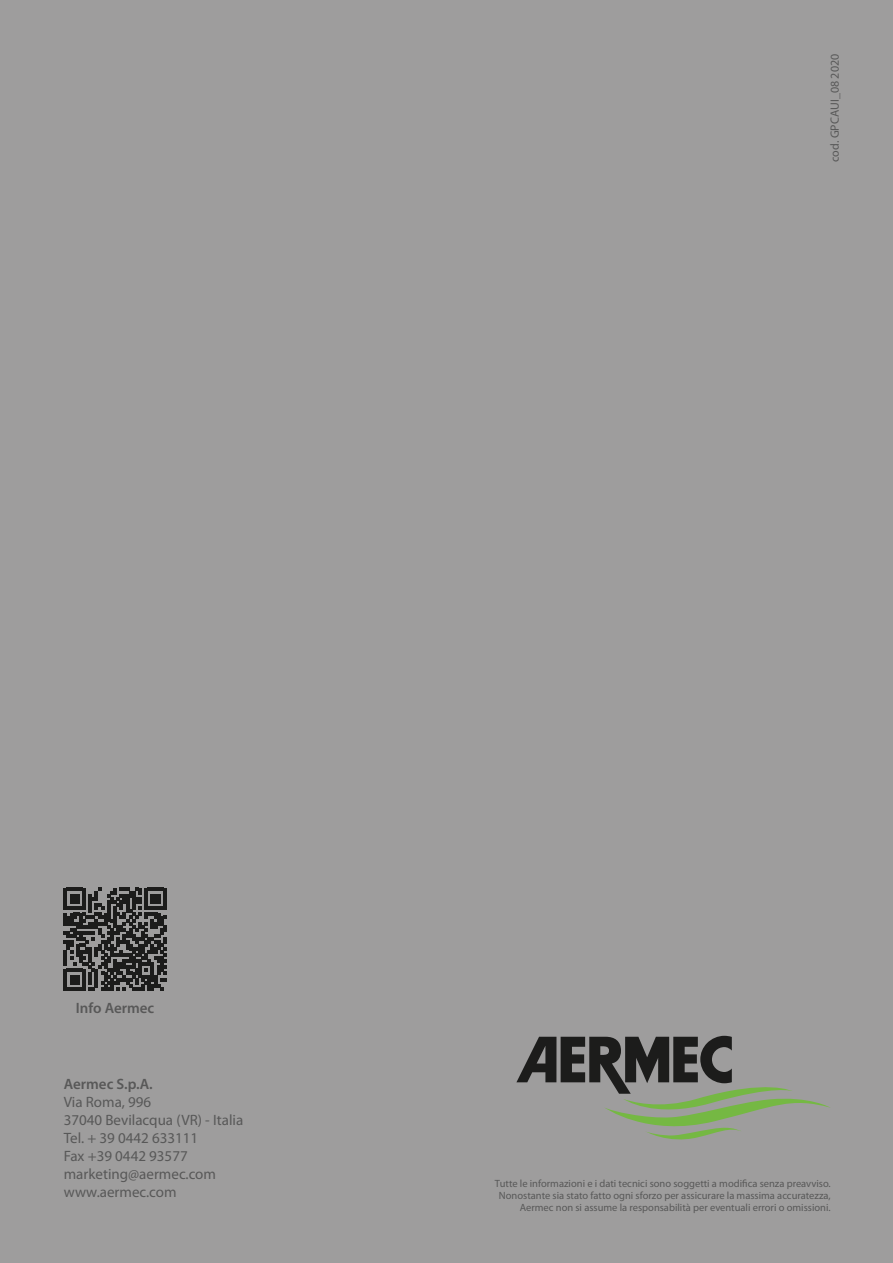
<style>
.page{position:relative;width:893px;height:1263px;background:#9e9d9d}
.page>*{position:absolute;margin:0;border:0;box-sizing:border-box;transform-origin:0 0}
.t1{font:15px/18px "Myriad Pro";color:#585858}
.t2{font:600 15px "Myriad Pro";color:#585858}
.t3{font:12px "Myriad Pro";color:#585858}
.t4{font:10.5px/12px "Myriad Pro";color:#585858;text-align:right}
</style>
<div class="page">
<svg style="left:64px;top:888px;width:102px;height:102px"></svg>
<svg style="left:516px;top:1036px;width:314px;height:103px"></svg>
<p class="t3" style="left:827px;top:162px;width:109px;rotate:-90deg">cod. GPCAUI_08 2020</p>
<h1 class="t2" style="left:76px;top:998px;width:80px">Info Aermec</h1>
<h1 class="t2" style="left:64px;top:1075px;width:90px">Aermec S.p.A.</h1>
<h1 class="t1" style="left:64px;top:1093px;width:181px">Via Roma, 996<br>37040 Bevilacqua (VR) - Italia<br>Tel. + 39 0442 633111<br>Fax +39 0442 93577 marketing@aermec.com www.aermec.com</h1>
<p class="t4" style="left:495px;top:1177px;width:337px">Tutte le informazioni e i dati tecnici sono soggetti a modifica senza preavviso.<br>Nonostante sia stato fatto ogni sforzo per assicurare la massima accuratezza,<br>Aermec non si assume la responsabilità per eventuali errori o omissioni.</p>
</div>
